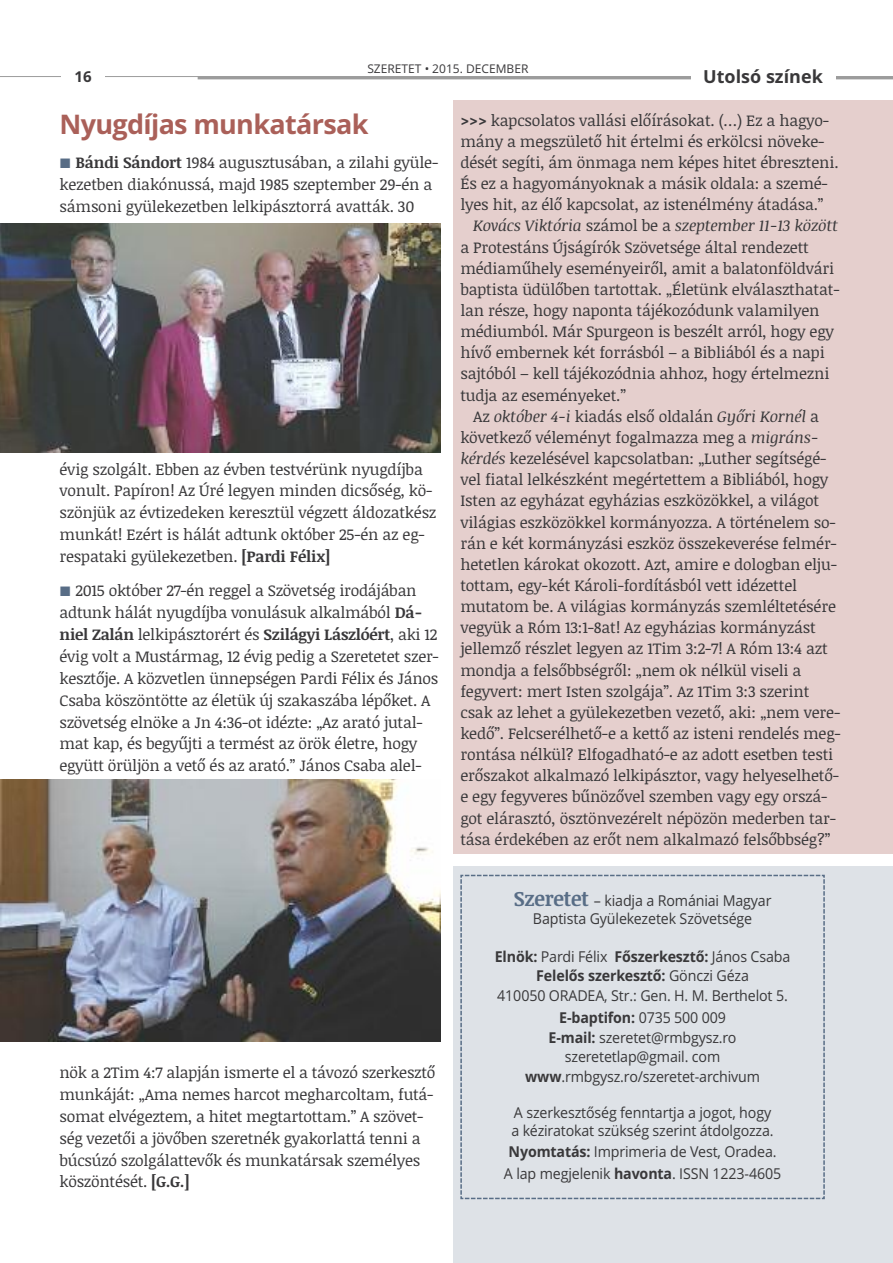
<style>
.page{position:relative;width:893px;height:1263px;background:#fff}
.page>*{position:absolute;margin:0;border:0;box-sizing:border-box;transform-origin:0 0}
.t1{font:700 27px "Open Sans";letter-spacing:-.025em;color:#aa6059}
.t2{font:700 18px "Open Sans";color:#39383a}
.t3{font:15.75px/21.9px "Noticia Text";letter-spacing:-.01em;color:#39383a}
.t4{font:italic 15.75px "Noticia Text";letter-spacing:-.01em;color:#39383a}
.t5{font:15px/19.5px "Open Sans";letter-spacing:-.01em;color:#39383a;text-align:center;scale:.95 1}
.t6{font:700 15px "Open Sans";color:#39383a}
.t7{font:12px "Open Sans";color:#39383a}
.s1{color:#586d86}
.s2{font-weight:700}
.s3{font-style:normal}
.s4{font-style:italic}
.s5{font-family:"Noticia Text";font-weight:700;font-size:21px;color:#586d86}
</style>
<div class="page">
<div style="left:453px;top:101px;width:440px;height:753px;background:#e5cfcd"></div>
<hr style="left:198px;top:76px;width:695px;height:3px;background:#9c9c9c">
<hr style="left:0;top:76px;width:893px;height:1px;background:#9c9c9c">
<div style="left:691px;top:60px;width:144px;height:36px;background:#fff"></div>
<div style="left:61px;top:60px;width:44px;height:36px;background:#fff"></div>
<img style="left:0;top:224px;width:440px;height:228px">
<img style="left:0;top:779px;width:440px;height:262px">
<div style="left:453px;top:866px;width:440px;height:397px;background:#dee2e7"></div>
<svg style="left:460px;top:874px;width:365px;height:326px"></svg>
<p class="t7" style="left:367px;top:62px;width:163px">SZERETET • 2015. DECEMBER</p>
<h1 class="t1" style="left:60px;top:109px;width:310px">nyugdíjas munkatársak</h1>
<p class="t3" style="left:60px;top:152px;width:380px"><span class="s1">■</span> <span class="s2">Bándi Sándort</span> 1984 augusztusában, a zilahi gyüle&shy;kezetben diakónussá, majd 1985 szeptember 29-én a sámsoni gyülekezetben lelkipásztorrá avatták. 30</p>
<p class="t6" style="left:75px;top:68px;width:19px">16</p>
<p class="t2" style="left:703px;top:66px;width:121px">utolsó színek</p>
<p class="t3" style="left:460px;top:109px;width:370px"><span class="s2">&gt;&gt;&gt;</span> kapcsolatos vallási előírásokat. (…) Ez a hagyo-</p>
<p class="t3" style="left:460px;top:130px;width:365px">mány a megszülető hit értelmi és erkölcsi növeke-</p>
<p class="t3" style="left:460px;top:152px;width:380px">dését segíti, ám önmaga nem képes hitet ébreszteni.</p>
<p class="t3" style="left:460px;top:173px;width:369px">És ez a hagyományoknak a másik oldala: a szemé-</p>
<p class="t3" style="left:460px;top:194px;width:365px">lyes hit, az élő kapcsolat, az istenélmény átadása.”</p>
<p class="t4" style="left:473px;top:217px;width:366px">Kovács Viktória <span class="s3">számol be a</span> szeptember 11-13 között</p>
<p class="t3" style="left:460px;top:236px;width:350px">a Protestáns Újságírók Szövetsége által rendezett</p>
<p class="t3" style="left:460px;top:257px;width:375px">médiaműhely eseményeiről, amit a balatonföldvári</p>
<p class="t3" style="left:460px;top:278px;width:381px">baptista üdülőben tartottak. „Életünk elválaszthatat-</p>
<p class="t3" style="left:460px;top:300px;width:361px">lan része, hogy naponta tájékozódunk valamilyen</p>
<p class="t3" style="left:460px;top:321px;width:375px">médiumból. Már Spurgeon is beszélt arról, hogy egy</p>
<p class="t3" style="left:460px;top:342px;width:366px">hívő embernek két forrásból – a Bibliából és a napi</p>
<p class="t3" style="left:460px;top:363px;width:371px">sajtóból – kell tájékozódnia ahhoz, hogy értelmezni</p>
<p class="t3" style="left:460px;top:384px;width:167px">tudja az eseményeket.”</p>
<p class="t4" style="left:473px;top:407px;width:347px"><span class="s3">Az</span> október 4-i <span class="s3">kiadás első oldalán</span> Győri Kornél <span class="s3">a</span></p>
<p class="t3" style="left:460px;top:426px;width:360px">következő véleményt fogalmazza meg a <span class="s4">migráns-</span></p>
<p class="t3" style="left:460px;top:448px;width:367px"><span class="s4">kérdés</span> kezelésével kapcsolatban: „Luther segítségé-</p>
<p class="t3" style="left:460px;top:469px;width:369px">vel fiatal lelkészként megértettem a Bibliából, hogy</p>
<p class="t3" style="left:460px;top:490px;width:360px">Isten az egyházat egyházias eszközökkel, a világot</p>
<p class="t3" style="left:460px;top:511px;width:377px">világias eszközökkel kormányozza. A történelem so-</p>
<p class="t3" style="left:460px;top:532px;width:378px">rán e két kormányzási eszköz összekeverése felmér-</p>
<p class="t3" style="left:460px;top:553px;width:378px">hetetlen károkat okozott. Azt, amire e dologban elju-</p>
<p class="t3" style="left:460px;top:575px;width:338px">tottam, egy-két Károli-fordításból vett idézettel</p>
<p class="t3" style="left:460px;top:596px;width:377px">mutatom be. A világias kormányzás szemléltetésére</p>
<p class="t3" style="left:460px;top:617px;width:357px">vegyük a Róm 13:1-8at! Az egyházias kormányzást</p>
<p class="t3" style="left:460px;top:638px;width:369px">jellemző részlet legyen az 1Tim 3:2-7! A Róm 13:4 azt</p>
<p class="t3" style="left:460px;top:659px;width:343px">mondja a felsőbbségről: „nem ok nélkül viseli a</p>
<p class="t3" style="left:460px;top:680px;width:351px">fegyvert: mert Isten szolgája”. Az 1Tim 3:3 szerint</p>
<p class="t3" style="left:460px;top:701px;width:381px">csak az lehet a gyülekezetben vezető, aki: „nem vere-</p>
<p class="t3" style="left:460px;top:723px;width:382px">kedő”. Felcserélhető-e a kettő az isteni rendelés meg-</p>
<p class="t3" style="left:460px;top:744px;width:374px">rontása nélkül? Elfogadható-e az adott esetben testi</p>
<p class="t3" style="left:460px;top:765px;width:380px">erőszakot alkalmazó lelkipásztor, vagy helyeselhető-</p>
<p class="t3" style="left:460px;top:786px;width:369px">e egy fegyveres bűnözővel szemben vagy egy orszá-</p>
<p class="t3" style="left:460px;top:807px;width:377px">got elárasztó, ösztönvezérelt népözön mederben tar-</p>
<p class="t3" style="left:460px;top:828px;width:372px">tása érdekében az erőt nem alkalmazó felsőbbség?”</p>
<p class="t3" style="left:60px;top:458px;width:378px">évig szolgált. Ebben az évben testvérünk nyugdíjba vonult. Papíron! Az Úré legyen minden dicsőség, kö&shy;szönjük az évtizedeken keresztül végzett áldozatkész munkát! Ezért is hálát adtunk október 25-én az eg&shy;respataki gyülekezetben. <span class="s2">[Pardi Félix]</span></p>
<p class="t3" style="left:60px;top:580px;width:381px"><span class="s1">■</span> 2015 október 27-én reggel a Szövetség irodájában adtunk hálát nyugdíjba vonulásuk alkalmából <span class="s2">Dá&shy;niel Zalán</span> lelkipásztorért és <span class="s2">Szilágyi Lászlóért</span>, aki 12 évig volt a Mustármag, 12 évig pedig a Szeretetet szer&shy;kesztője. A közvetlen ünnepségen Pardi Félix és János Csaba köszöntötte az életük új szakaszába lépőket. A szövetség elnöke a Jn 4:36-ot idézte: „Az arató jutal&shy;mat kap, és begyűjti a termést az örök életre, hogy együtt örüljön a vető és az arató.” János Csaba alel-</p>
<p class="t3" style="left:60px;top:1061px;width:377px">nök a 2Tim 4:7 alapján ismerte el a távozó szerkesztő munkáját: „Ama nemes harcot megharcoltam, futá&shy;somat elvégeztem, a hitet megtartottam.” A szövet&shy;ség vezetői a jövőben szeretnék gyakorlattá tenni a búcsúzó szolgálattevők és munkatársak személyes köszöntését. <span class="s2">[G.G.]</span></p>
<p class="t5" style="left:514px;top:892px;width:273px;line-height:18px"><span class="s5">Szeretet</span> – kiadja a Romániai Magyar<br>Baptista Gyülekezetek Szövetsége</p>
<p class="t5" style="left:495px;top:947px;width:313px"><span class="s2">elnök:</span> Pardi Félix <span class="s2">Főszerkesztő:</span> János Csaba<br><span class="s2">Felelős szerkesztő:</span> Gönczi Géza<br>410050 ORADEA, Str.: Gen. H. M. Berthelot 5.</p>
<p class="t5" style="left:525px;top:1008px;width:249px"><span class="s2">e-baptifon:</span> 0735 500 009<br><span class="s2">e-mail:</span> szeretet@rmbgysz.ro szeretetlap@gmail. com <span class="s2">www</span>.rmbgysz.ro/szeretet-archivum</p>
<p class="t5" style="left:512px;top:1104px;width:277px;line-height:18px;text-align:left">A szerkesztőség fenntartja a jogot, hogy a kéziratokat szükség szerint átdolgozza.</p>
<p class="t5" style="left:504px;top:1140px;width:293px;line-height:22.5px"><span class="s2">nyomtatás:</span> Imprimeria de Vest, Oradea.<br>A lap megjelenik <span class="s2">havonta</span>. ISSN 1223-4605</p>
</div>
